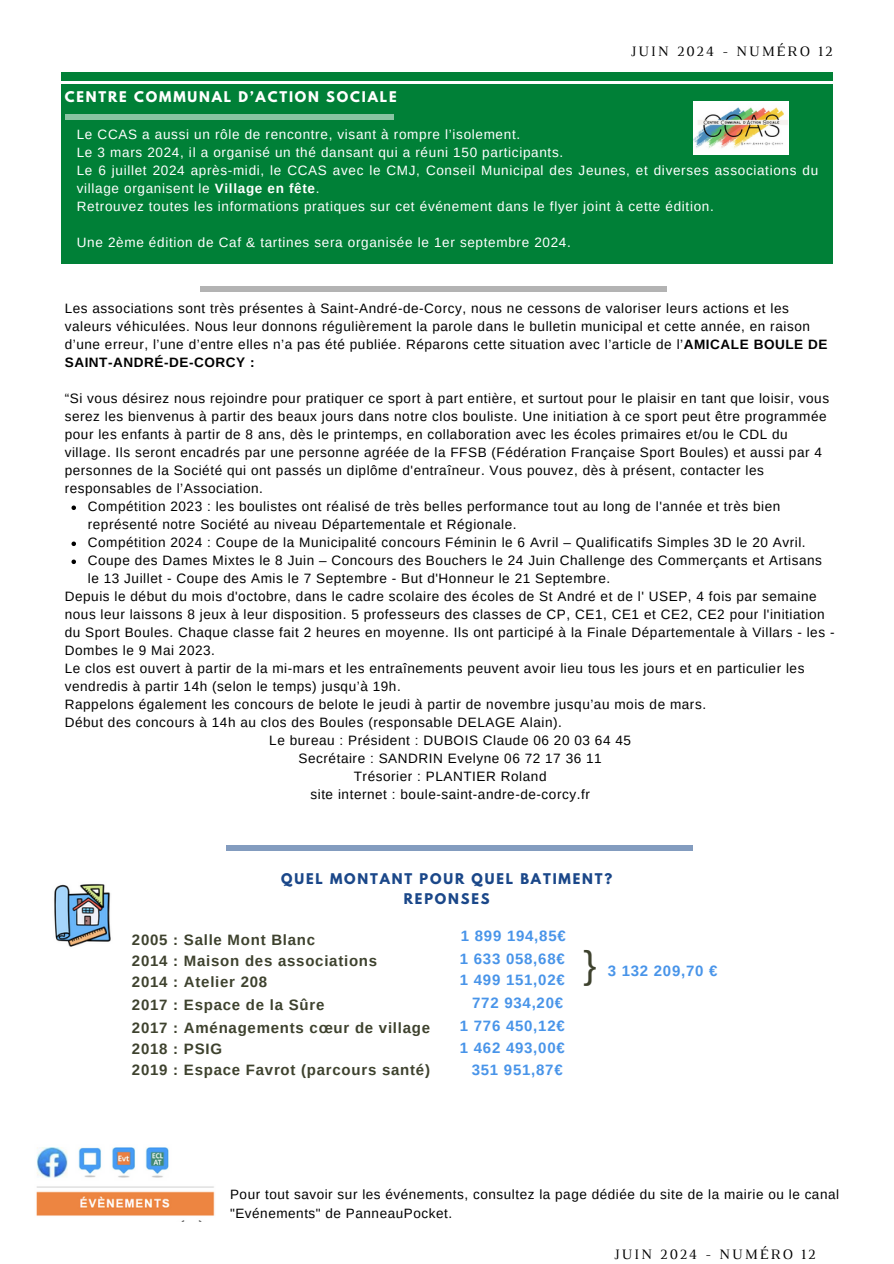
<style>
.page{position:relative;width:894px;height:1264px;background:#fff}
.page>*{position:absolute;margin:0;border:0;box-sizing:border-box;transform-origin:0 0}
.t1{font:39px "Arimo";color:#3e422e}
.t2{font:700 15px "Arimo";letter-spacing:.05em;color:#3e422e}
.t3{font:700 15px "Arimo";letter-spacing:.05em;color:#4894e9}
.t4{font:14.7px "Luthier";letter-spacing:.14em;color:#000}
.t5{font:13.5px/18px "Arimo";letter-spacing:.04em;color:#000}
.t6{font:13.5px/18px "Arimo";letter-spacing:.05em;color:#fff}
.t7{font:700 13.05px/20.7px "League Spartan";letter-spacing:.14em;color:#1a4789;text-align:center}
.t8{font:700 13.05px "League Spartan";letter-spacing:.14em;color:#fff}
.s1{font-weight:700}
</style>
<div class="page">
<div style="left:61px;top:73px;width:771px;height:8px;background:#008037"></div>
<div style="left:61px;top:84px;width:771px;height:180px;background:#008037"></div>
<div style="left:65px;top:114px;width:328px;height:6px;background:#89c4a2"></div>
<div style="left:200px;top:286px;width:466px;height:6px;background:#b3b3b3"></div>
<img style="left:36px;top:1147px;width:179px;height:74px">
<div style="left:226px;top:845px;width:466px;height:5px;background:#839cbf"></div>
<svg style="left:71px;top:505px;width:5px;height:5px"></svg>
<svg style="left:71px;top:541px;width:5px;height:5px"></svg>
<svg style="left:71px;top:559px;width:5px;height:5px"></svg>
<img style="left:54px;top:884px;width:57px;height:63px">
<img style="left:693px;top:102px;width:95px;height:53px">
<p class="t8" style="left:65px;top:90px;width:333px">CENTRE COMMUNAL D’ACTION SOCIALE</p>
<h2 class="t4" style="left:630px;top:45px;width:203px">JUIN 2024 - NUMÉRO 12</h2>
<p class="t6" style="left:77px;top:125px;width:445px">Le CCAS a aussi un rôle de rencontre, visant à rompre l’isolement.</p>
<h4 class="t6" style="left:77px;top:143px;width:488px">Le 3 mars 2024, il a organisé un thé dansant qui a réuni 150 participants.</h4>
<h4 class="t6" style="left:77px;top:161px;width:742px">Le 6 juillet 2024 après-midi, le CCAS avec le CMJ, Conseil Municipal des Jeunes, et diverses associations du village organisent le <span class="s1">Village en fête</span>.</h4>
<p class="t6" style="left:77px;top:197px;width:638px">Retrouvez toutes les informations pratiques sur cet événement dans le flyer joint à cette édition.</p>
<p class="t6" style="left:77px;top:233px;width:495px">Une 2ème édition de Caf &amp; tartines sera organisée le 1er septembre 2024.</p>
<h5 class="t5" style="left:65px;top:299px;width:764px">Les associations sont très présentes à Saint-André-de-Corcy, nous ne cessons de valoriser leurs actions et les valeurs véhiculées. Nous leur donnons régulièrement la parole dans le bulletin municipal et cette année, en raison d’une erreur, l’une d’entre elles n’a pas été publiée. Réparons cette situation avec l’article de l’<span class="s1">AMICALE BOULE DE SAINT-ANDRÉ-DE-CORCY :</span></h5>
<p class="t5" style="left:65px;top:389px;width:765px">“Si vous désirez nous rejoindre pour pratiquer ce sport à part entière, et surtout pour le plaisir en tant que loisir, vous serez les bienvenus à partir des beaux jours dans notre clos bouliste. Une initiation à ce sport peut être programmée pour les enfants à partir de 8 ans, dès le printemps, en collaboration avec les écoles primaires et/ou le CDL du village. Ils seront encadrés par une personne agréée de la FFSB (Fédération Française Sport Boules) et aussi par 4 personnes de la Société qui ont passés un diplôme d'entraîneur. Vous pouvez, dès à présent, contacter les responsables de l’Association.</p>
<p class="t5" style="left:88px;top:497px;width:693px">Compétition 2023 : les boulistes ont réalisé de très belles performance tout au long de l'année et très bien représenté notre Société au niveau Départementale et Régionale.</p>
<p class="t5" style="left:88px;top:533px;width:719px">Compétition 2024 : Coupe de la Municipalité concours Féminin le 6 Avril – Qualificatifs Simples 3D le 20 Avril.</p>
<p class="t5" style="left:88px;top:551px;width:735px">Coupe des Dames Mixtes le 8 Juin – Concours des Bouchers le 24 Juin Challenge des Commerçants et Artisans le 13 Juillet - Coupe des Amis le 7 Septembre - But d'Honneur le 21 Septembre.</p>
<p class="t5" style="left:65px;top:587px;width:753px">Depuis le début du mois d'octobre, dans le cadre scolaire des écoles de St André et de l' USEP, 4 fois par semaine</p>
<p class="t5" style="left:65px;top:605px;width:761px">nous leur laissons 8 jeux à leur disposition. 5 professeurs des classes de CP, CE1, CE1 et CE2, CE2 pour l'initiation</p>
<p class="t5" style="left:65px;top:623px;width:771px">du Sport Boules. Chaque classe fait 2 heures en moyenne. Ils ont participé à la Finale Départementale à Villars - les -</p>
<p class="t5" style="left:65px;top:641px;width:152px">Dombes le 9 Mai 2023.</p>
<p class="t5" style="left:65px;top:659px;width:741px">Le clos est ouvert à partir de la mi-mars et les entraînements peuvent avoir lieu tous les jours et en particulier les</p>
<p class="t5" style="left:65px;top:677px;width:337px">vendredis à partir 14h (selon le temps) jusqu’à 19h.</p>
<p class="t5" style="left:65px;top:695px;width:642px">Rappelons également les concours de belote le jeudi à partir de novembre jusqu’au mois de mars.</p>
<p class="t5" style="left:65px;top:713px;width:498px">Début des concours à 14h au clos des Boules (responsable DELAGE Alain).</p>
<p class="t5" style="left:269px;top:731px;width:363px">Le bureau : Président : DUBOIS Claude 06 20 03 64 45</p>
<p class="t5" style="left:298px;top:749px;width:305px">Secrétaire : SANDRIN Evelyne 06 72 17 36 11</p>
<p class="t5" style="left:354px;top:767px;width:194px">Trésorier : PLANTIER Roland</p>
<p class="t5" style="left:310px;top:785px;width:281px">site internet : boule-saint-andre-de-corcy.fr</p>
<p class="t7" style="left:281px;top:869px;width:332px">QUEL MONTANT POUR QUEL BATIMENT?<br>REPONSES</p>
<p class="t2" style="left:132px;top:931px;width:185px">2005 : Salle Mont Blanc</p>
<h5 class="t2" style="left:132px;top:952px;width:247px">2014 : Maison des associations</h5>
<h3 class="t2" style="left:132px;top:996px;width:194px">2017 : Espace de la Sûre</h3>
<h3 class="t3" style="left:472px;top:994px;width:92px">772 934,20€</h3>
<h3 class="t3" style="left:460px;top:927px;width:106px">1 899 194,85€</h3>
<p class="t1" style="left:583px;top:942px;width:14px">}</p>
<h3 class="t3" style="left:459px;top:950px;width:106px">1 633 058,68€</h3>
<h3 class="t3" style="left:459px;top:971px;width:106px">1 499 151,02€</h3>
<h3 class="t3" style="left:607px;top:962px;width:111px">3 132 209,70 €</h3>
<h3 class="t2" style="left:132px;top:973px;width:137px">2014 : Atelier 208</h3>
<h3 class="t2" style="left:132px;top:1018px;width:299px">2017 : Aménagements cœur de village</h3>
<h3 class="t3" style="left:459px;top:1016px;width:106px">1 776 450,12€</h3>
<h1 class="t2" style="left:132px;top:1040px;width:92px">2018 : PSIG</h1>
<h3 class="t2" style="left:132px;top:1061px;width:299px">2019 : Espace Favrot (parcours santé)</h3>
<h3 class="t3" style="left:471px;top:1061px;width:92px">351 951,87€</h3>
<h3 class="t3" style="left:459px;top:1039px;width:106px">1 462 493,00€</h3>
<h4 class="t5" style="left:230px;top:1185px;width:610px">Pour tout savoir sur les événements, consultez la page dédiée du site de la mairie ou le canal "Evénements" de PanneauPocket.</h4>
<h3 class="t4" style="left:613px;top:1248px;width:203px">JUIN 2024 - NUMÉRO 12</h3>
</div>
